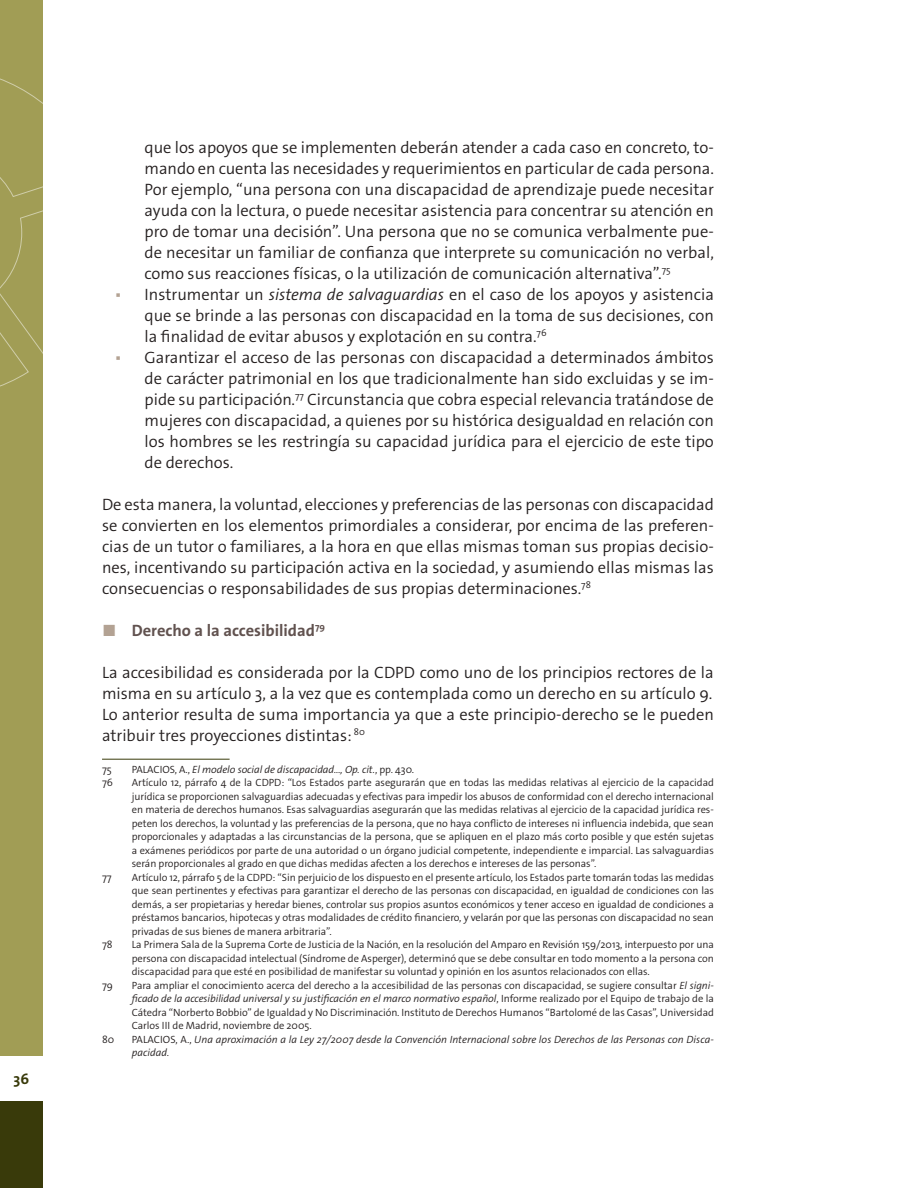
<style>
.page{position:relative;width:918px;height:1188px;background:#fff}
.page>*{position:absolute;margin:0;border:0;box-sizing:border-box;transform-origin:0 0}
.t1{font:300 16.5px/21px "The Sans Os F";color:#241f1f;text-align:justify}
.t2{font:700 16.5px "The Sans Os F";color:#61524f}
.t3{font:700 15px "The Sans Os F";color:#393a0a}
.t4{font:300 10.5px/13.5px "The Sans Os F";letter-spacing:-.005em;color:#241f1f;text-align:justify}
.t5{font:italic 300 10.5px/13.5px "The Sans Os F";letter-spacing:.005em;color:#241f1f}
.s1{font-weight:400;color:#b3a293}
.s2{font-style:italic}
.s3{color:#b3a293}
.s4{font-style:normal}
</style>
<div class="page">
<div style="left:0;top:1101px;width:43px;height:87px;background:#393a0a"></div>
<div style="left:0;top:0;width:43px;height:1056px;background:#a19d55"></div>
<svg style="left:0;top:78px;width:43px;height:309px"></svg>
<hr style="left:102px;top:759px;width:128px;height:1px;background:#393a0a">
<h2 class="t3" style="left:13px;top:1070px;width:17px">36</h2>
<p class="t1" style="left:145px;top:137px;width:571px">que los apoyos que se implementen deberán atender a cada caso en concreto, to&shy;mando en cuenta las necesidades y requerimientos en particular de cada persona.<br>Por ejemplo, “una persona con una discapacidad de aprendizaje puede necesitar ayuda con la lectura, o puede necesitar asistencia para concentrar su atención en pro de tomar una decisión”. Una persona que no se comunica verbalmente pue&shy;de necesitar un familiar de confianza que interprete su comunicación no verbal, como sus reacciones físicas, o la utilización de comunicación alternativa”.<sup>75</sup></p>
<h1 class="t1" style="left:145px;top:284px;width:571px;text-indent:-30px"><span class="s1">▪</span> Instrumentar un <span class="s2">sistema de salvaguardias</span> en el caso de los apoyos y asistencia que se brinde a las personas con discapacidad en la toma de sus decisiones, con la finalidad de evitar abusos y explotación en su contra.<sup>76</sup></h1>
<p class="t1" style="left:145px;top:347px;width:571px;text-indent:-30px"><span class="s1">▪</span> Garantizar el acceso de las personas con discapacidad a determinados ámbitos de carácter patrimonial en los que tradicionalmente han sido excluidas y se im&shy;pide su participación.<sup>77</sup> Circunstancia que cobra especial relevancia tratándose de mujeres con discapacidad, a quienes por su histórica desigualdad en relación con los hombres se les restringía su capacidad jurídica para el ejercicio de este tipo de derechos.</p>
<p class="t1" style="left:102px;top:494px;width:613px">De esta manera, la voluntad, elecciones y preferencias de las personas con discapacidad se convierten en los elementos primordiales a considerar, por encima de las preferen&shy;cias de un tutor o familiares, a la hora en que ellas mismas toman sus propias decisio&shy;nes, incentivando su participación activa en la sociedad, y asumiendo ellas mismas las consecuencias o responsabilidades de sus propias determinaciones.<sup>78</sup></p>
<h1 class="t2" style="left:102px;top:620px;width:224px"><span class="s3">◼</span> Derecho a la accesibilidad<sup>79</sup></h1>
<p class="t1" style="left:102px;top:662px;width:613px">La accesibilidad es considerada por la CDPD como uno de los principios rectores de la misma en su artículo 3, a la vez que es contemplada como un derecho en su artículo 9.<br>Lo anterior resulta de suma importancia ya que a este principio-derecho se le pueden atribuir tres proyecciones distintas: <sup>80</sup></p>
<p class="t4" style="left:102px;top:762px;width:11px">75</p>
<p class="t5" style="left:132px;top:763px;width:284px"><span class="s4">PALACIOS, A.,</span> El modelo social de discapacidad…, Op. cit.<span class="s4">, pp. 430.</span></p>
<p class="t4" style="left:102px;top:776px;width:12px">76</p>
<p class="t4" style="left:132px;top:776px;width:584px">Artículo 12, párrafo 4 de la CDPD: “Los Estados parte asegurarán que en todas las medidas relativas al ejercicio de la capacidad jurídica se proporcionen salvaguardias adecuadas y efectivas para impedir los abusos de conformidad con el derecho internacional en materia de derechos humanos. Esas salvaguardias asegurarán que las medidas relativas al ejercicio de la capacidad jurídica res&shy;peten los derechos, la voluntad y las preferencias de la persona, que no haya conflicto de intereses ni influencia indebida, que sean proporcionales y adaptadas a las circunstancias de la persona, que se apliquen en el plazo más corto posible y que estén sujetas a exámenes periódicos por parte de una autoridad o un órgano judicial competente, independiente e imparcial. Las salvaguardias serán proporcionales al grado en que dichas medidas afecten a los derechos e intereses de las personas”.</p>
<p class="t4" style="left:102px;top:870px;width:11px">77</p>
<p class="t4" style="left:132px;top:870px;width:584px">Artículo 12, párrafo 5 de la CDPD: “Sin perjuicio de los dispuesto en el presente artículo, los Estados parte tomarán todas las medidas que sean pertinentes y efectivas para garantizar el derecho de las personas con discapacidad, en igualdad de condiciones con las demás, a ser propietarias y heredar bienes, controlar sus propios asuntos económicos y tener acceso en igualdad de condiciones a préstamos bancarios, hipotecas y otras modalidades de crédito financiero, y velarán por que las personas con discapacidad no sean privadas de sus bienes de manera arbitraria”.</p>
<p class="t4" style="left:102px;top:938px;width:12px">78</p>
<p class="t4" style="left:132px;top:938px;width:584px">La Primera Sala de la Suprema Corte de Justicia de la Nación, en la resolución del Amparo en Revisión 159/2013, interpuesto por una persona con discapacidad intelectual (Síndrome de Asperger), determinó que se debe consultar en todo momento a la persona con discapacidad para que esté en posibilidad de manifestar su voluntad y opinión en los asuntos relacionados con ellas.</p>
<p class="t4" style="left:102px;top:978px;width:12px">79</p>
<p class="t4" style="left:132px;top:978px;width:584px">Para ampliar el conocimiento acerca del derecho a la accesibilidad de las personas con discapacidad, se sugiere consultar <span class="s2">El signi&shy;ficado de la accesibilidad universal y su justificación en el marco normativo español</span>, Informe realizado por el Equipo de trabajo de la Cátedra “Norberto Bobbio” de Igualdad y No Discriminación. Instituto de Derechos Humanos “Bartolomé de las Casas”, Universidad Carlos III de Madrid, noviembre de 2005.</p>
<p class="t4" style="left:102px;top:1032px;width:14px">80</p>
<p class="t5" style="left:132px;top:1033px;width:584px"><span class="s4">PALACIOS, A.,</span> Una aproximación a la Ley 27/2007 desde la Convención Internacional sobre los Derechos de las Personas con Disca&shy;pacidad.</p>
</div>
